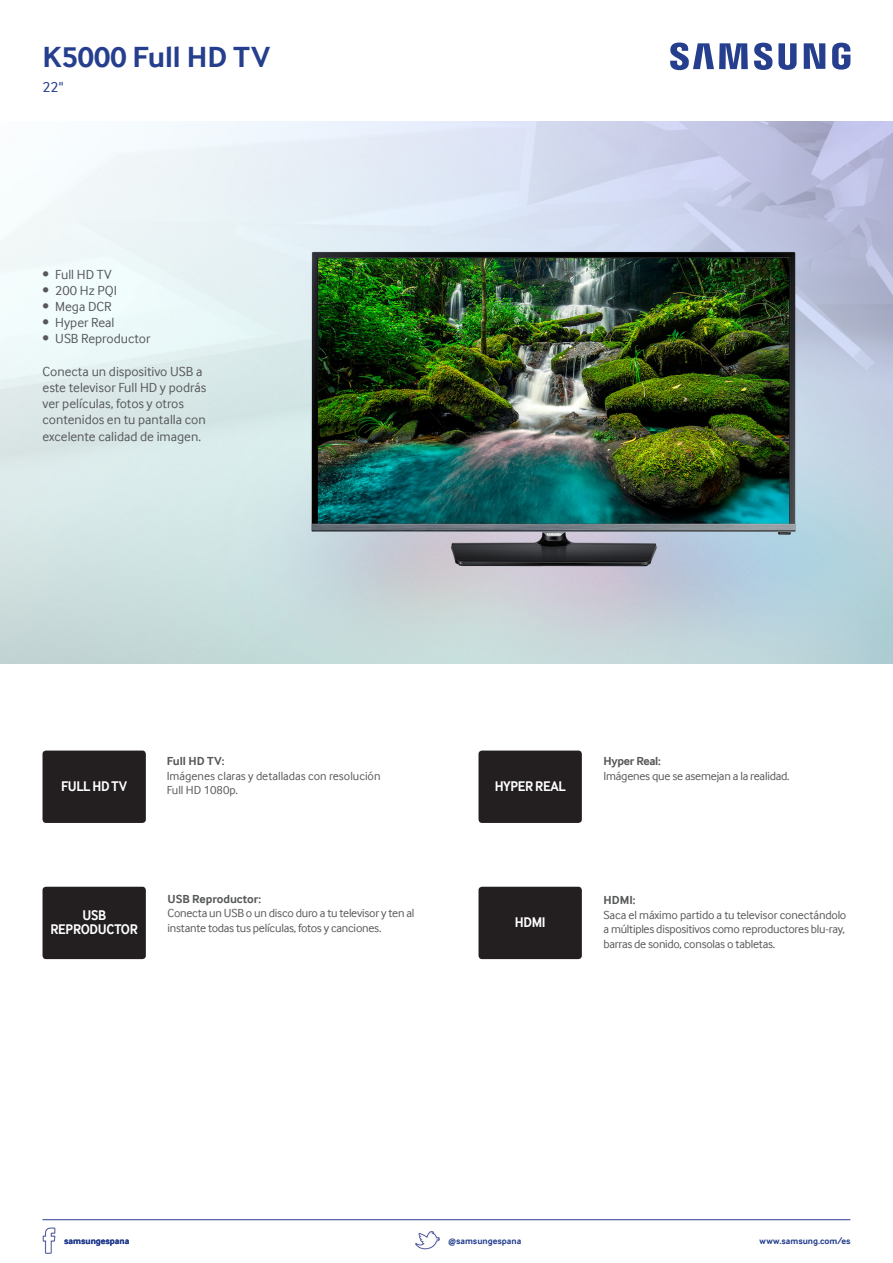
<style>
.page{position:relative;width:893px;height:1263px;background:#fff}
.page>*{position:absolute;margin:0;border:0;box-sizing:border-box;transform-origin:0 0}
.t1{font:700 30px "Samsung Inter Face";color:#253f8e}
.t2{font:15px "Samsung Inter Face";color:#253f8e}
.t3{font:700 14.4px/13.5px "Samsung Inter Face";letter-spacing:-.025em;color:#fff;text-align:center;scale:.9 1}
.t4{font:13.5px/16.2px "Samsung Inter Face";color:#57585a}
.t5{font:12px/14.4px "Samsung Inter Face";letter-spacing:-.02em;color:#57585a}
.t6{font:12px/14.4px "Samsung Inter Face";color:#57585a}
.t7{font:700 12px "Samsung Inter Face";color:#57585a}
.t8{font:700 12px "Samsung Inter Face";letter-spacing:-.02em;color:#57585a}
.t9{font:700 9px "Samsung Inter Face";color:#253f8e}
</style>
<div class="page">
<img style="left:0;top:121px;width:893px;height:542px">
<svg style="left:670px;top:43px;width:180px;height:27px"></svg>
<hr style="left:43px;top:1219px;width:807px;height:1px;background:#253f8e">
<img style="left:42px;top:1228px;width:14px;height:25px">
<img style="left:415px;top:1231px;width:25px;height:19px">
<div style="left:478px;top:887px;width:104px;height:72px;background:#231f20;border-radius:3px"></div>
<div style="left:43px;top:887px;width:103px;height:72px;background:#231f20;border-radius:3px"></div>
<div style="left:478px;top:750px;width:104px;height:73px;background:#231f20;border-radius:3px"></div>
<div style="left:43px;top:750px;width:103px;height:73px;background:#231f20;border-radius:3px"></div>
<h1 class="t1" style="left:43px;top:39px;width:229px">K5000 Full HD TV</h1>
<p class="t2" style="left:43px;top:78px;width:22px">22"</p>
<p class="t4" style="left:43px;top:266px;width:71px">• Full HD TV</p>
<p class="t4" style="left:43px;top:282px;width:76px">• 200 Hz PQI</p>
<p class="t4" style="left:43px;top:298px;width:71px">• Mega DCR</p>
<p class="t4" style="left:43px;top:314px;width:74px">• Hyper Real</p>
<p class="t4" style="left:43px;top:331px;width:109px">• USB Reproductor</p>
<p class="t4" style="left:43px;top:363px;width:165px">Conecta un dispositivo USB a este televisor Full HD y podrás ver películas, fotos y otros contenidos en tu pantalla con excelente calidad de imagen.</p>
<p class="t7" style="left:167px;top:754px;width:59px">Full HD TV:</p>
<p class="t6" style="left:167px;top:769px;width:215px">Imágenes claras y detalladas con resolución<br>Full HD 1080p.</p>
<p class="t3" style="left:61px;top:779px;width:75px">FULL HD TV</p>
<p class="t3" style="left:495px;top:779px;width:80px">HYPER REAL</p>
<p class="t8" style="left:603px;top:754px;width:59px">Hyper Real:</p>
<p class="t5" style="left:603px;top:768px;width:188px">Imágenes que se asemejan a la realidad.</p>
<p class="t3" style="left:50px;top:909px;width:99px">USB<br>REPRODUCTOR</p>
<p class="t7" style="left:167px;top:892px;width:95px">USB Reproductor:</p>
<p class="t5" style="left:167px;top:906px;width:248px">Conecta un USB o un disco duro a tu televisor y ten al instante todas tus películas, fotos y canciones.</p>
<p class="t3" style="left:515px;top:915px;width:36px">HDMI</p>
<p class="t7" style="left:603px;top:893px;width:34px">HDMI:</p>
<p class="t5" style="left:603px;top:907px;width:244px">Saca el máximo partido a tu televisor conectándolo a múltiples dispositivos como reproductores blu-ray, barras de sonido, consolas o tabletas.</p>
<p class="t9" style="left:64px;top:1236px;width:67px">samsungespana</p>
<p class="t9" style="left:449px;top:1236px;width:74px">@samsungespana</p>
<p class="t9" style="left:760px;top:1236px;width:92px">www.samsung.com/es</p>
</div>
